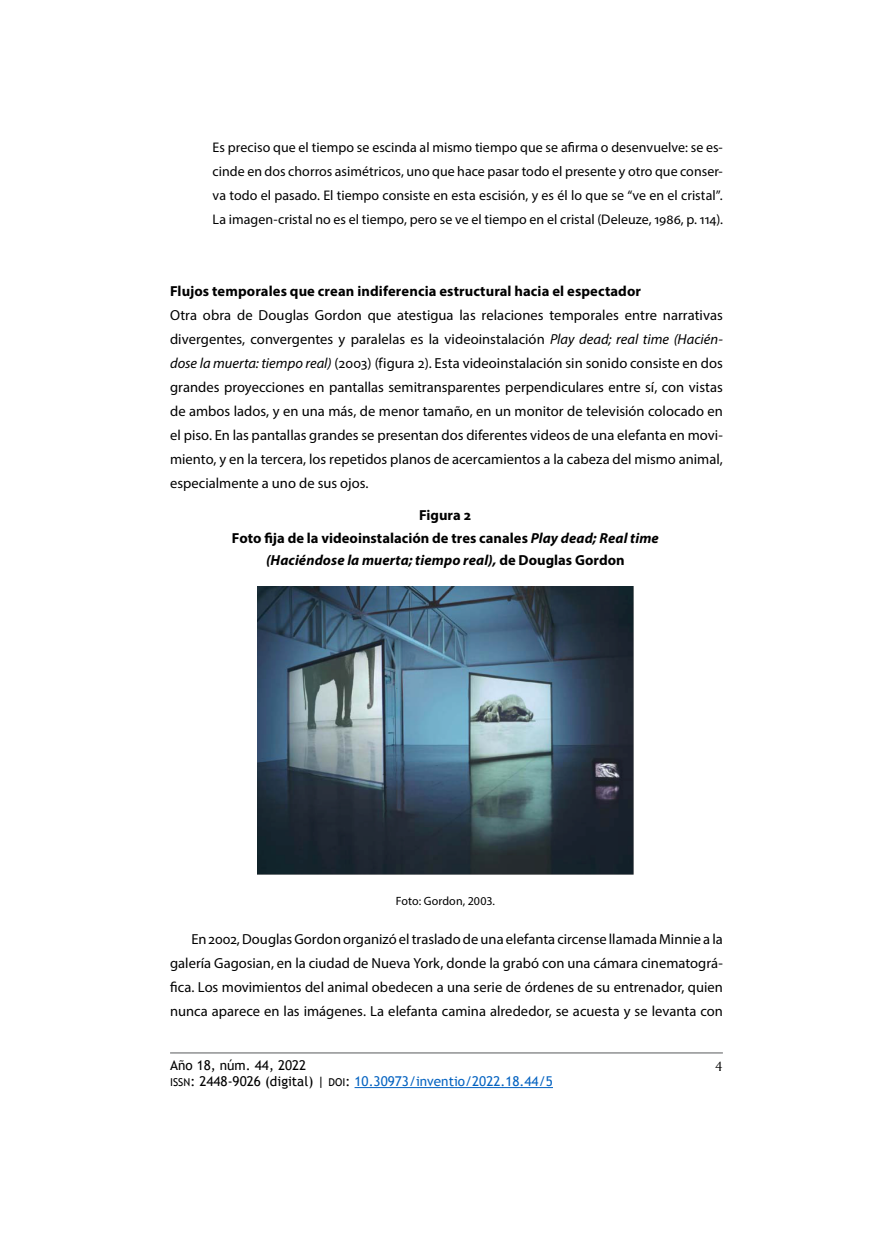
<style>
.page{position:relative;width:893px;height:1234px;background:#fff}
.page>*{position:absolute;margin:0;border:0;box-sizing:border-box;transform-origin:0 0}
.t1{font:14.55px/24px "Myriad Pro";color:#000;text-align:justify}
.t2{font:700 14.55px/22.5px "Myriad Pro";letter-spacing:.005em;color:#000;text-align:center}
.t3{font:14.25px "Baker Signet BT";color:#000}
.t4{font:13.95px/24px "Myriad Pro";letter-spacing:.005em;color:#000;text-align:justify}
.t5{font:13.5px "Trebuchet MS";color:#0563c1}
.t6{font:13.5px "Trebuchet MS";color:#000}
.t7{font:12px "Myriad Pro";letter-spacing:.01em;color:#000}
.s1{font-style:italic}
.s2{font-family:"Trebuchet MS SC800";font-size:10.8px;color:#000}
.s3{color:#000}
</style>
<div class="page">
<hr style="left:355px;top:1086px;width:198px;height:1px;background:#0563c1">
<hr style="left:170px;top:1052px;width:553px;height:1px;background:#58595b">
<img style="left:258px;top:586px;width:375px;height:288px">
<p class="t4" style="left:213px;top:135px;width:512px">Es preciso que el tiempo se escinda al mismo tiempo que se afirma o desenvuelve: se es&shy;cinde en dos chorros asimétricos, uno que hace pasar todo el presente y otro que conser&shy;va todo el pasado. El tiempo consiste en esta escisión, y es él lo que se “ve en el cristal”.<br>La imagen-cristal no es el tiempo, pero se ve el tiempo en el cristal (Deleuze, 1986, p. 114).</p>
<p class="t2" style="left:170px;top:279px;width:472px">Flujos temporales que crean indiferencia estructural hacia el espectador</p>
<p class="t1" style="left:170px;top:302px;width:554px">Otra obra de Douglas Gordon que atestigua las relaciones temporales entre narrativas divergentes, convergentes y paralelas es la videoinstalación <span class="s1">Play dead; real time (Hacién‑ dose la muerta: tiempo real)</span> (2003) (figura 2). Esta videoinstalación sin sonido consiste en dos grandes proyecciones en pantallas semitransparentes perpendiculares entre sí, con vistas de ambos lados, y en una más, de menor tamaño, en un monitor de televisión colocado en el piso. En las pantallas grandes se presentan dos diferentes videos de una elefanta en movi&shy;miento, y en la tercera, los repetidos planos de acercamientos a la cabeza del mismo animal, especialmente a uno de sus ojos.</p>
<p class="t2" style="left:232px;top:503px;width:428px">Figura 2<br>Foto fija de la videoinstalación de tres canales <span class="s1">Play dead; Real time (Haciéndose la muerta; tiempo real),</span> de Douglas Gordon</p>
<p class="t7" style="left:396px;top:893px;width:101px">Foto: Gordon, 2003.</p>
<p class="t1" style="left:170px;top:926px;width:554px;text-indent:21px">En 2002, Douglas Gordon organizó el traslado de una elefanta circense llamada Minnie a la galería Gagosian, en la ciudad de Nueva York, donde la grabó con una cámara cinematográ&shy;fica. Los movimientos del animal obedecen a una serie de órdenes de su entrenador, quien nunca aparece en las imágenes. La elefanta camina alrededor, se acuesta y se levanta con</p>
<p class="t6" style="left:170px;top:1056px;width:138px">Año 18, núm. 44, 2022</p>
<p class="t3" style="left:715px;top:1057px;width:9px">4</p>
<p class="t5" style="left:170px;top:1072px;width:384px"><span class="s2">ISSN</span><span class="s3">: 2448-9026 (digital) |</span> <span class="s2">DOI</span><span class="s3">:</span> 10.30973/inventio/2022.18.44/5</p>
</div>
